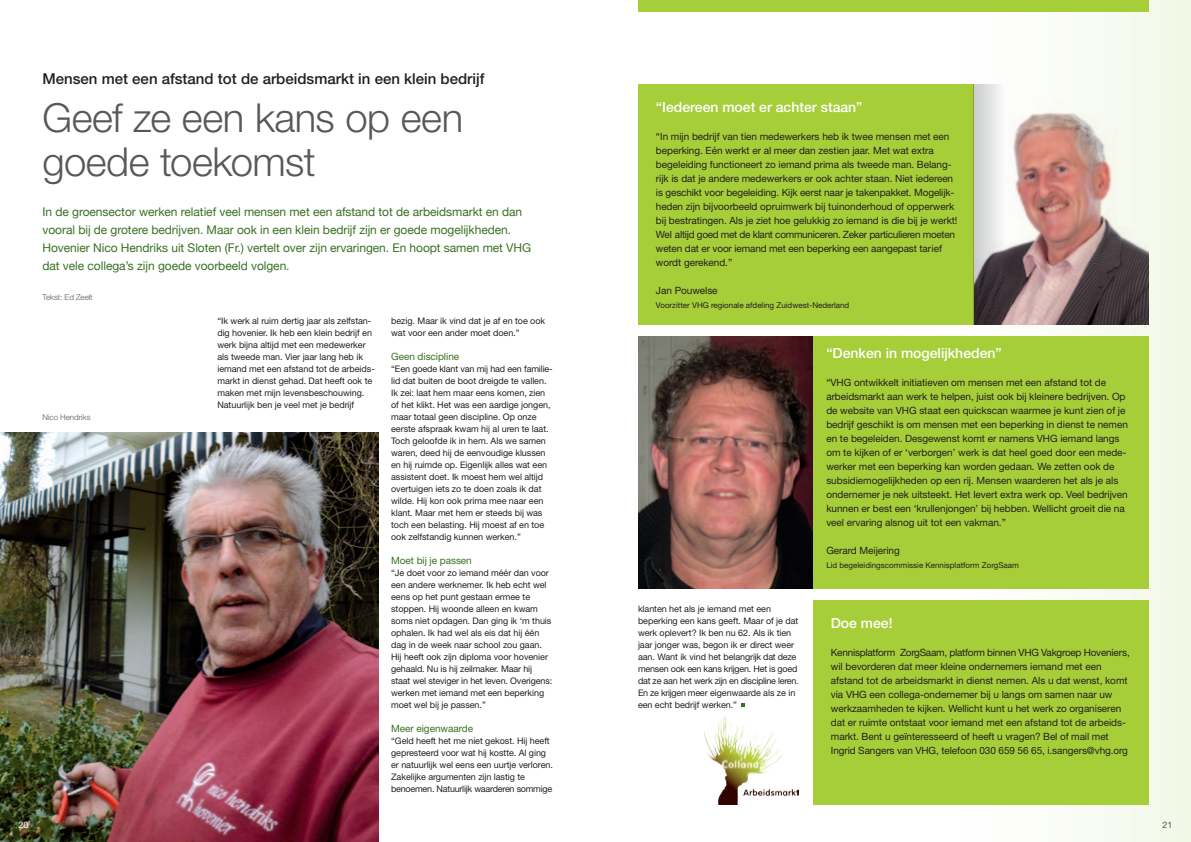
<style>
.page{position:relative;width:1191px;height:842px;background:#fff}
.page>*{position:absolute;margin:0;border:0;box-sizing:border-box;transform-origin:0 0}
.t1{font:300 40px/44px "Helvetica Neue LT Std";letter-spacing:-.015em;color:#57585a}
.t2{font:500 15px "Helvetica Neue LT Std";color:#231f20}
.t3{font:500 14px "Helvetica Neue LT Std";color:#fff}
.t4{font:12px/18px "Helvetica Neue";letter-spacing:-.005em;color:#397123}
.t5{font:10px/14px "Helvetica Neue LT Std";letter-spacing:-.005em;color:#231f20}
.t6{font:10px "Helvetica Neue LT Std";letter-spacing:-.005em;color:#397123}
.t7{font:9px/12px "Helvetica Neue LT Std";letter-spacing:-.005em;color:#231f20}
.t8{font:9px "Helvetica Neue LT Std";color:#fff}
.t9{font:9px "Helvetica Neue LT Std";color:#57585a}
.t10{font:8px "Helvetica Neue LT Std";color:#231f20}
.t11{font:300 8px "Helvetica Neue LT Std";letter-spacing:-.005em;color:#57585a}
</style>
<div class="page">
<div style="left:911px;top:0;width:280px;height:842px;background:linear-gradient(to right,#fcfdf9,#f0f5e4)"></div>
<div style="left:638px;top:0;width:510px;height:12px;background:#a6ce39"></div>
<img style="left:0;top:432px;width:378px;height:410px">
<img style="left:1013px;top:84px;width:135px;height:240px">
<img style="left:638px;top:336px;width:135px;height:252px">
<div style="left:638px;top:84px;width:335px;height:240px;background:#a6ce39"></div>
<div style="left:813px;top:336px;width:335px;height:252px;background:#a6ce39"></div>
<div style="left:813px;top:600px;width:335px;height:204px;background:#a6ce39"></div>
<svg style="left:973px;top:84px;width:40px;height:240px"></svg>
<svg style="left:773px;top:336px;width:40px;height:252px;background:#351c1c"></svg>
<img style="left:704px;top:715px;width:94px;height:89px">
<svg style="left:741px;top:703px;width:3px;height:4px"></svg>
<h2 class="t2" style="left:43px;top:70px;width:443px">Mensen met een afstand tot de arbeidsmarkt in een klein bedrijf</h2>
<h1 class="t1" style="left:43px;top:95px;width:422px">Geef ze een kans op een goede toekomst</h1>
<p class="t4" style="left:43px;top:203px;width:490px">In de groensector werken relatief veel mensen met een afstand tot de arbeidsmarkt en dan vooral bij de grotere bedrijven. Maar ook in een klein bedrijf zijn er goede mogelijkheden.<br>Hovenier Nico Hendriks uit Sloten (Fr.) vertelt over zijn ervaringen. En hoopt samen met VHG dat vele collega’s zijn goede voorbeeld volgen.</p>
<p class="t11" style="left:43px;top:292px;width:52px">Tekst: Ed Zeelt</p>
<p class="t11" style="left:43px;top:412px;width:49px">Nico Hendriks</p>
<p class="t7" style="left:217px;top:315px;width:159px">“Ik werk al ruim dertig jaar als zelfstan&shy;dig hovenier. Ik heb een klein bedrijf en werk bijna altijd met een medewerker als tweede man. Vier jaar lang heb ik iemand met een afstand tot de arbeids&shy;markt in dienst gehad. Dat heeft ook te maken met mijn levensbeschouwing.<br>Natuurlijk ben je veel met je bedrijf</p>
<p class="t7" style="left:391px;top:315px;width:155px">bezig. Maar ik vind dat je af en toe ook wat voor een ander moet doen.”</p>
<p class="t6" style="left:391px;top:350px;width:70px">Geen discipline</p>
<p class="t7" style="left:391px;top:363px;width:163px">“Een goede klant van mij had een familie&shy;lid dat buiten de boot dreigde te vallen.<br>Ik zei: laat hem maar eens komen, zien of het klikt. Het was een aardige jongen, maar totaal geen discipline. Op onze eerste afspraak kwam hij al uren te laat.<br>Toch geloofde ik in hem. Als we samen waren, deed hij de eenvoudige klussen en hij ruimde op. Eigenlijk alles wat een assistent doet. Ik moest hem wel altijd overtuigen iets zo te doen zoals ik dat wilde. Hij kon ook prima mee naar een klant. Maar met hem er steeds bij was toch een belasting. Hij moest af en toe ook zelfstandig kunnen werken.”</p>
<p class="t6" style="left:391px;top:554px;width:82px">Moet bij je passen</p>
<p class="t7" style="left:391px;top:567px;width:163px">“Je doet voor zo iemand méér dan voor een andere werknemer. Ik heb echt wel eens op het punt gestaan ermee te stoppen. Hij woonde alleen en kwam soms niet opdagen. Dan ging ik ‘m thuis ophalen. Ik had wel als eis dat hij één dag in de week naar school zou gaan.<br>Hij heeft ook zijn diploma voor hovenier gehaald. Nu is hij zeilmaker. Maar hij staat wel steviger in het leven. Overigens: werken met iemand met een beperking moet wel bij je passen.”</p>
<p class="t6" style="left:391px;top:722px;width:83px">Meer eigenwaarde</p>
<p class="t7" style="left:391px;top:735px;width:163px">“Geld heeft het me niet gekost. Hij heeft gepresteerd voor wat hij kostte. Al ging er natuurlijk wel eens een uurtje verloren.<br>Zakelijke argumenten zijn lastig te benoemen. Natuurlijk waarderen sommige</p>
<h3 class="t3" style="left:656px;top:98px;width:208px">“Iedereen moet er achter staan”</h3>
<p class="t5" style="left:656px;top:129px;width:303px">“In mijn bedrijf van tien medewerkers heb ik twee mensen met een beperking. Eén werkt er al meer dan zestien jaar. Met wat extra begeleiding functioneert zo iemand prima als tweede man. Belang&shy;rijk is dat je andere medewerkers er ook achter staan. Niet iedereen is geschikt voor begeleiding. Kijk eerst naar je takenpakket. Mogelijk&shy;heden zijn bijvoorbeeld opruimwerk bij tuinonderhoud of opperwerk bij bestratingen. Als je ziet hoe gelukkig zo iemand is die bij je werkt!<br>Wel altijd goed met de klant communiceren. Zeker particulieren moeten weten dat er voor iemand met een beperking een aangepast tarief wordt gerekend.”</p>
<p class="t5" style="left:656px;top:283px;width:63px">Jan Pouwelse</p>
<p class="t10" style="left:656px;top:300px;width:195px">Voorzitter VHG regionale afdeling Zuidwest-Nederland</p>
<h3 class="t3" style="left:826px;top:345px;width:177px">“Denken in mogelijkheden”</h3>
<p class="t5" style="left:826px;top:375px;width:303px">“VHG ontwikkelt initiatieven om mensen met een afstand tot de arbeidsmarkt aan werk te helpen, juist ook bij kleinere bedrijven. Op de website van VHG staat een quickscan waarmee je kunt zien of je bedrijf geschikt is om mensen met een beperking in dienst te nemen en te begeleiden. Desgewenst komt er namens VHG iemand langs om te kijken of er ‘verborgen’ werk is dat heel goed door een mede&shy;werker met een beperking kan worden gedaan. We zetten ook de subsidiemogelijkheden op een rij. Mensen waarderen het als je als ondernemer je nek uitsteekt. Het levert extra werk op. Veel bedrijven kunnen er best een ‘krullenjongen’ bij hebben. Wellicht groeit die na veel ervaring alsnog uit tot een vakman.”</p>
<p class="t5" style="left:826px;top:543px;width:75px">Gerard Meijering</p>
<p class="t10" style="left:826px;top:560px;width:194px">Lid begeleidingscommissie Kennisplatform ZorgSaam</p>
<p class="t7" style="left:638px;top:603px;width:162px">klanten het als je iemand met een beperking een kans geeft. Maar of je dat werk oplevert? Ik ben nu 62. Als ik tien jaar jonger was, begon ik er direct weer aan. Want ik vind het belangrijk dat deze mensen ook een kans krijgen. Het is goed dat ze aan het werk zijn en discipline leren.<br>En ze krijgen meer eigenwaarde als ze in een echt bedrijf werken.”</p>
<h3 class="t3" style="left:831px;top:614px;width:63px">Doe mee!</h3>
<p class="t5" style="left:831px;top:645px;width:300px">Kennisplatform ZorgSaam, platform binnen VHG Vakgroep Hoveniers, wil bevorderen dat meer kleine ondernemers iemand met een afstand tot de arbeidsmarkt in dienst nemen. Als u dat wenst, komt via VHG een collega-ondernemer bij u langs om samen naar uw werkzaamheden te kijken. Wellicht kunt u het werk zo organiseren dat er ruimte ontstaat voor iemand met een afstand tot de arbeids&shy;markt. Bent u geïnteresseerd of heeft u vragen? Bel of mail met Ingrid Sangers van VHG, telefoon 030 659 56 65, i.sangers@vhg.org</p>
<p class="t8" style="left:19px;top:819px;width:11px">20</p>
<p class="t9" style="left:1162px;top:819px;width:11px">21</p>
</div>
